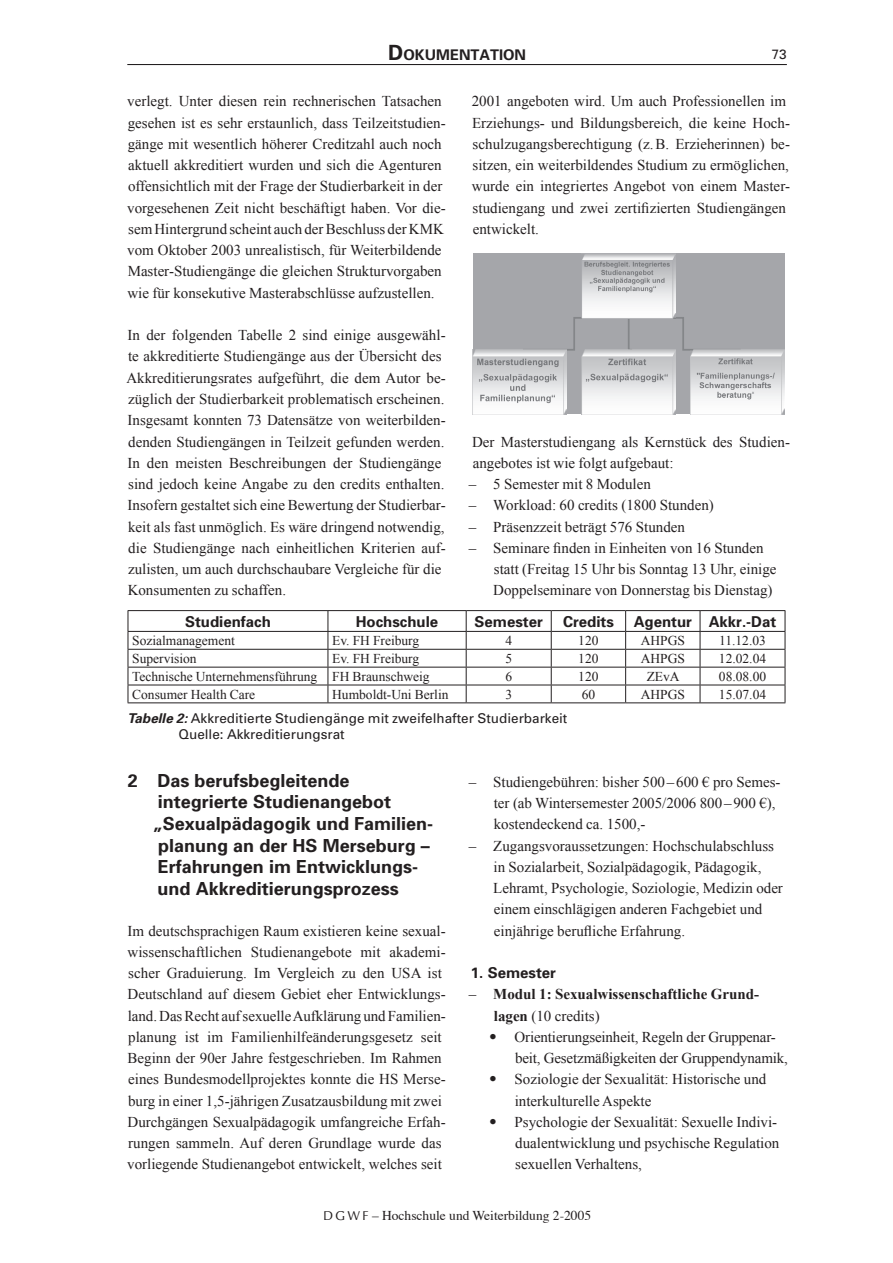
<style>
.page{position:relative;width:893px;height:1263px;background:#fff}
.page>*{position:absolute;margin:0;border:0;box-sizing:border-box;transform-origin:0 0}
.t1{font:700 18px/21.6px "Univers";color:#231f20}
.t2{font:15px/21.3px "Times New Roman";color:#231f20}
.t3{font:700 15px "Univers";color:#231f20}
.t4{font:700 15px/21.3px "Times New Roman";color:#231f20}
.t5{font:700 14.7px "Univers";color:#231f20}
.t6{font:13.5px "Times New Roman";color:#231f20}
.t7{font:13.5px/16.2px "Univers";color:#231f20}
.t8{font:13.5px "Times";color:#231f20}
.s1{font-size:21px}
.s2{font-weight:700;font-style:italic}
.s3{font-weight:400}
.s4{font-family:"Univers";font-weight:300;font-stretch:condensed}
.s5{font-family:"CG Omega";font-size:12.75px}
</style>
<div class="page">
<hr style="left:128px;top:64px;width:659px;height:1px;background:#231f20">
<div style="left:472px;top:253px;width:313px;height:162px;background:#a5a6aa"></div>
<img style="left:473px;top:349px;width:94px;height:65px">
<img style="left:581px;top:349px;width:94px;height:65px">
<img style="left:691px;top:349px;width:94px;height:65px">
<img style="left:581px;top:253px;width:94px;height:65px">
<hr style="left:128px;top:610px;width:200px;height:1px;background:#231f20">
<hr style="left:328px;top:610px;width:138px;height:1px;background:#231f20">
<hr style="left:466px;top:610px;width:85px;height:1px;background:#231f20">
<hr style="left:551px;top:610px;width:75px;height:1px;background:#231f20">
<hr style="left:626px;top:610px;width:74px;height:1px;background:#231f20">
<hr style="left:700px;top:610px;width:85px;height:1px;background:#231f20">
<hr style="left:128px;top:631px;width:200px;height:1px;background:#231f20">
<hr style="left:328px;top:631px;width:138px;height:1px;background:#231f20">
<hr style="left:466px;top:631px;width:85px;height:1px;background:#231f20">
<hr style="left:551px;top:631px;width:75px;height:1px;background:#231f20">
<hr style="left:626px;top:631px;width:74px;height:1px;background:#231f20">
<hr style="left:700px;top:631px;width:85px;height:1px;background:#231f20">
<hr style="left:128px;top:649px;width:200px;height:1px;background:#231f20">
<hr style="left:328px;top:649px;width:138px;height:1px;background:#231f20">
<hr style="left:466px;top:649px;width:85px;height:1px;background:#231f20">
<hr style="left:551px;top:649px;width:75px;height:1px;background:#231f20">
<hr style="left:626px;top:649px;width:74px;height:1px;background:#231f20">
<hr style="left:700px;top:649px;width:85px;height:1px;background:#231f20">
<hr style="left:128px;top:667px;width:200px;height:1px;background:#231f20">
<hr style="left:328px;top:667px;width:138px;height:1px;background:#231f20">
<hr style="left:466px;top:667px;width:85px;height:1px;background:#231f20">
<hr style="left:551px;top:667px;width:75px;height:1px;background:#231f20">
<hr style="left:626px;top:667px;width:74px;height:1px;background:#231f20">
<hr style="left:700px;top:667px;width:85px;height:1px;background:#231f20">
<hr style="left:128px;top:685px;width:200px;height:1px;background:#231f20">
<svg style="left:128px;top:611px;width:1px;height:91px"></svg>
<hr style="left:328px;top:685px;width:138px;height:1px;background:#231f20">
<svg style="left:328px;top:611px;width:1px;height:91px"></svg>
<hr style="left:466px;top:685px;width:85px;height:1px;background:#231f20">
<svg style="left:466px;top:611px;width:1px;height:91px"></svg>
<hr style="left:551px;top:685px;width:75px;height:1px;background:#231f20">
<svg style="left:551px;top:611px;width:1px;height:91px"></svg>
<hr style="left:626px;top:685px;width:74px;height:1px;background:#231f20">
<svg style="left:625px;top:611px;width:1px;height:91px"></svg>
<hr style="left:700px;top:685px;width:85px;height:1px;background:#231f20">
<svg style="left:700px;top:611px;width:1px;height:91px"></svg>
<svg style="left:785px;top:611px;width:1px;height:91px"></svg>
<hr style="left:128px;top:702px;width:200px;height:1px;background:#231f20">
<hr style="left:328px;top:702px;width:138px;height:1px;background:#231f20">
<hr style="left:466px;top:702px;width:85px;height:1px;background:#231f20">
<hr style="left:551px;top:702px;width:75px;height:1px;background:#231f20">
<hr style="left:626px;top:702px;width:74px;height:1px;background:#231f20">
<hr style="left:700px;top:702px;width:85px;height:1px;background:#231f20">
<p class="t5" style="left:388px;top:45px;width:139px"><span class="s1">D</span>OKUMENTATION</p>
<p class="t2" style="left:127px;top:90px;width:320px">verlegt. Unter diesen rein rechnerischen Tatsachen gesehen ist es sehr erstaunlich, dass Teilzeitstudien&shy;gänge mit wesentlich höherer Creditzahl auch noch aktuell akkreditiert wurden und sich die Agenturen offensichtlich mit der Frage der Studierbarkeit in der vorgesehenen Zeit nicht beschäftigt haben. Vor die&shy;sem Hintergrund scheint auch der Beschluss der KMK vom Oktober 2003 unrealistisch, für Weiterbildende Master-Studiengänge die gleichen Strukturvorgaben wie für konsekutive Masterabschlüsse aufzustellen.</p>
<p class="t2" style="left:126px;top:324px;width:321px">In der folgenden Tabelle 2 sind einige ausgewähl&shy;te akkreditierte Studiengänge aus der Übersicht des Akkreditierungsrates aufgeführt, die dem Autor be&shy;züglich der Studierbarkeit problematisch erscheinen.<br>Insgesamt konnten 73 Datensätze von weiterbilden&shy;denden Studiengängen in Teilzeit gefunden werden.<br>In den meisten Beschreibungen der Studiengänge sind jedoch keine Angabe zu den credits enthalten.<br>Insofern gestaltet sich eine Bewertung der Studierbar&shy;keit als fast unmöglich. Es wäre dringend notwendig, die Studiengänge nach einheitlichen Kriterien auf&shy;zulisten, um auch durchschaubare Vergleiche für die Konsumenten zu schaffen.</p>
<p class="t7" style="left:772px;top:45px;width:17px">73</p>
<p class="t2" style="left:472px;top:90px;width:320px">2001 angeboten wird. Um auch Professionellen im Erziehungs- und Bildungsbereich, die keine Hoch&shy;schulzugangsberechtigung (z. B. Erzieherinnen) be&shy;sitzen, ein weiterbildendes Studium zu ermöglichen, wurde ein integriertes Angebot von einem Master&shy;studiengang und zwei zertifizierten Studiengängen entwickelt.</p>
<p class="t2" style="left:472px;top:431px;width:320px">Der Masterstudiengang als Kernstück des Studien&shy;angebotes ist wie folgt aufgebaut:</p>
<p class="t2" style="left:469px;top:473px;width:184px">– 5 Semester mit 8 Modulen</p>
<p class="t2" style="left:469px;top:494px;width:246px">– Workload: 60 credits (1800 Stunden)</p>
<p class="t2" style="left:469px;top:516px;width:218px">– Präsenzzeit beträgt 576 Stunden</p>
<p class="t2" style="left:493px;top:537px;width:285px;text-indent:-24px">– Seminare finden in Einheiten von 16 Stunden statt (Freitag 15 Uhr bis Sonntag 13 Uhr, einige<br>Doppelseminare von Donnerstag bis Dienstag)</p>
<p class="t3" style="left:185px;top:612px;width:87px">Studienfach</p>
<p class="t3" style="left:356px;top:612px;width:84px">Hochschule</p>
<p class="t3" style="left:474px;top:612px;width:70px">Semester</p>
<p class="t3" style="left:563px;top:612px;width:52px">Credits</p>
<p class="t3" style="left:634px;top:612px;width:144px">Agentur Akkr.-Dat</p>
<p class="t6" style="left:132px;top:633px;width:104px">Sozialmanagement</p>
<p class="t6" style="left:332px;top:633px;width:89px">Ev. FH Freiburg</p>
<p class="t6" style="left:505px;top:633px;width:8px">4</p>
<p class="t6" style="left:578px;top:633px;width:22px">120</p>
<p class="t6" style="left:641px;top:633px;width:46px">AHPGS</p>
<p class="t6" style="left:719px;top:633px;width:48px">11.12.03</p>
<p class="t6" style="left:132px;top:650px;width:66px">Supervision</p>
<p class="t6" style="left:332px;top:650px;width:89px">Ev. FH Freiburg</p>
<p class="t6" style="left:505px;top:650px;width:8px">5</p>
<p class="t6" style="left:578px;top:650px;width:22px">120</p>
<p class="t6" style="left:641px;top:650px;width:46px">AHPGS</p>
<p class="t6" style="left:719px;top:650px;width:49px">12.02.04</p>
<p class="t6" style="left:132px;top:668px;width:299px">Technische Unternehmensführung FH Braunschweig</p>
<p class="t6" style="left:505px;top:668px;width:8px">6</p>
<p class="t6" style="left:578px;top:668px;width:22px">120</p>
<p class="t6" style="left:647px;top:668px;width:34px">ZEvA</p>
<p class="t6" style="left:719px;top:668px;width:49px">08.08.00</p>
<p class="t6" style="left:132px;top:686px;width:125px">Consumer Health Care</p>
<p class="t6" style="left:332px;top:686px;width:118px">Humboldt-Uni Berlin</p>
<p class="t6" style="left:505px;top:686px;width:8px">3</p>
<p class="t6" style="left:582px;top:686px;width:15px">60</p>
<p class="t6" style="left:641px;top:686px;width:46px">AHPGS</p>
<p class="t6" style="left:719px;top:686px;width:49px">15.07.04</p>
<p class="t7" style="left:179px;top:710px;width:390px;text-indent:-51px"><span class="s2">Tabelle 2:</span> Akkreditierte Studiengänge mit zweifelhafter Studierbarkeit<br>Quelle: Akkreditierungsrat</p>
<p class="t1" style="left:153px;top:769px;width:282px;text-indent:-25px">2 Das berufsbegleitende integrierte Studienangebot „Sexualpädagogik und Familien&shy;planung an der HS Merseburg –<br>Erfahrungen im Entwicklungs&shy;und Akkreditierungsprozess</p>
<p class="t2" style="left:127px;top:920px;width:320px">Im deutschsprachigen Raum existieren keine sexual&shy;wissenschaftlichen Studienangebote mit akademi&shy;scher Graduierung. Im Vergleich zu den USA ist Deutschland auf diesem Gebiet eher Entwicklungs&shy;land. Das Recht auf sexuelle Aufklärung und Familien&shy;planung ist im Familienhilfeänderungsgesetz seit Beginn der 90er Jahre festgeschrieben. Im Rahmen eines Bundesmodellprojektes konnte die HS Merse&shy;burg in einer 1,5-jährigen Zusatzausbildung mit zwei Durchgängen Sexualpädagogik umfangreiche Erfah&shy;rungen sammeln. Auf deren Grundlage wurde das vorliegende Studienangebot entwickelt, welches seit</p>
<p class="t2" style="left:494px;top:771px;width:288px;text-indent:-25px">– Studiengebühren: bisher 500 – 600 € pro Semes&shy;ter (ab Wintersemester 2005/2006 800 – 900 €), kostendeckend ca. 1500,-</p>
<p class="t2" style="left:493px;top:835px;width:291px;text-indent:-24px">– Zugangsvoraussetzungen: Hochschulabschluss in Sozialarbeit, Sozialpädagogik, Pädagogik, Lehramt, Psychologie, Soziologie, Medizin oder einem einschlägigen anderen Fachgebiet und einjährige berufliche Erfahrung.</p>
<p class="t3" style="left:471px;top:963px;width:87px">1. Semester</p>
<p class="t4" style="left:494px;top:983px;width:267px;text-indent:-25px"><span class="s3">–</span> Modul 1: Sexualwissenschaftliche Grund&shy;lagen <span class="s3">(10 credits)</span></p>
<p class="t2" style="left:515px;top:1026px;width:274px;text-indent:-26px"><span class="s4">•</span> Orientierungseinheit, Regeln der Gruppenar&shy;beit, Gesetzmäßigkeiten der Gruppendynamik,</p>
<p class="t2" style="left:515px;top:1068px;width:253px;text-indent:-26px"><span class="s4">•</span> Soziologie der Sexualität: Historische und interkulturelle Aspekte</p>
<p class="t2" style="left:515px;top:1111px;width:266px;text-indent:-27px"><span class="s4">•</span> Psychologie der Sexualität: Sexuelle Indivi&shy;dualentwicklung und psychische Regulation sexuellen Verhaltens,</p>
<p class="t8" style="left:323px;top:1207px;width:269px"><span class="s5">D G W F</span> – Hochschule und Weiterbildung 2-2005</p>
</div>
